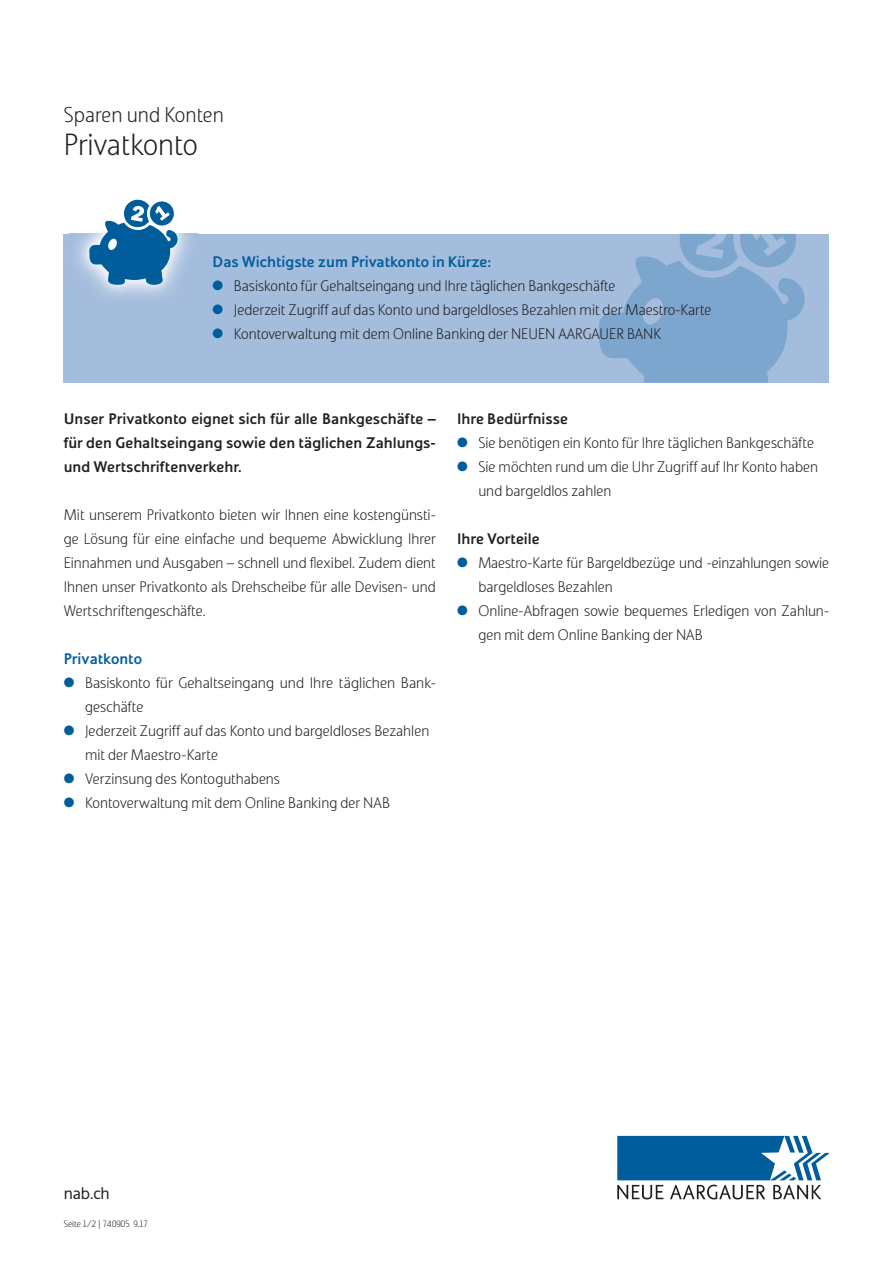
<style>
.page{position:relative;width:893px;height:1263px;background:#fff}
.page>*{position:absolute;margin:0;border:0;box-sizing:border-box;transform-origin:0 0}
.t1{font:300 30px "Solo Sans";color:#231f20}
.t2{font:300 21px "Solo Sans";color:#231f20}
.t3{font:16.5px "Solo Sans";color:#231f20}
.t4{font:300 15px/24px "Solo Sans";color:#231f20}
.t5{font:700 15px/24px "Solo Sans";color:#231f20;text-align:justify}
.t6{font:700 15px "Solo Sans";color:#005d9c}
.t7{font:300 9px "Solo Sans";color:#231f20}
.s1{color:#005d9c}
</style>
<div class="page">
<svg style="left:617px;top:1136px;width:213px;height:63px"></svg>
<div style="left:64px;top:234px;width:765px;height:149px;background:#a4bddc"></div>
<img style="left:69px;top:233px;width:128px;height:64px">
<svg style="left:89px;top:199px;width:89px;height:86px"></svg>
<svg style="left:599px;top:234px;width:206px;height:149px"></svg>
<h2 class="t2" style="left:64px;top:103px;width:162px">Sparen und Konten</h2>
<h1 class="t1" style="left:64px;top:128px;width:136px">Privatkonto</h1>
<p class="t6" style="left:213px;top:252px;width:280px">Das Wichtigste zum Privatkonto in Kürze:</p>
<p class="t4" style="left:213px;top:273px;width:404px"><span class="s1">●</span> Basiskonto für Gehaltseingang und Ihre täglichen Bankgeschäfte</p>
<p class="t4" style="left:213px;top:297px;width:500px"><span class="s1">●</span> Jederzeit Zugriff auf das Konto und bargeldloses Bezahlen mit der Maestro-Karte</p>
<p class="t4" style="left:213px;top:321px;width:450px"><span class="s1">●</span> Kontoverwaltung mit dem Online Banking der NEUEN AARGAUER BANK</p>
<p class="t5" style="left:64px;top:407px;width:374px">Unser Privatkonto eignet sich für alle Bankgeschäfte – für den Gehaltseingang sowie den täglichen Zahlungs&shy;und Wertschriftenverkehr.</p>
<p class="t4" style="left:64px;top:503px;width:374px;text-align:justify">Mit unserem Privatkonto bieten wir Ihnen eine kostengünsti&shy;ge Lösung für eine einfache und bequeme Abwicklung Ihrer Einnahmen und Ausgaben – schnell und flexibel. Zudem dient Ihnen unser Privatkonto als Drehscheibe für alle Devisen- und Wertschriftengeschäfte.</p>
<p class="t6" style="left:64px;top:650px;width:80px">Privatkonto</p>
<p class="t4" style="left:85px;top:671px;width:352px;text-indent:-21px"><span class="s1">●</span> Basiskonto für Gehaltseingang und Ihre täglichen Bank&shy;geschäfte</p>
<p class="t4" style="left:85px;top:719px;width:346px;text-indent:-21px"><span class="s1">●</span> Jederzeit Zugriff auf das Konto und bargeldloses Bezahlen mit der Maestro-Karte</p>
<p class="t4" style="left:64px;top:767px;width:218px"><span class="s1">●</span> Verzinsung des Kontoguthabens</p>
<p class="t4" style="left:64px;top:791px;width:328px"><span class="s1">●</span> Kontoverwaltung mit dem Online Banking der NAB</p>
<p class="t5" style="left:457px;top:407px;width:112px">Ihre Bedürfnisse</p>
<p class="t4" style="left:457px;top:431px;width:358px"><span class="s1">●</span> Sie benötigen ein Konto für Ihre täglichen Bankgeschäfte</p>
<p class="t4" style="left:478px;top:455px;width:341px;text-indent:-21px"><span class="s1">●</span> Sie möchten rund um die Uhr Zugriff auf Ihr Konto haben und bargeldlos zahlen</p>
<p class="t5" style="left:457px;top:527px;width:84px">Ihre Vorteile</p>
<p class="t4" style="left:478px;top:551px;width:352px;text-indent:-21px"><span class="s1">●</span> Maestro-Karte für Bargeldbezüge und -einzahlungen sowie bargeldloses Bezahlen</p>
<p class="t4" style="left:478px;top:599px;width:352px;text-indent:-21px"><span class="s1">●</span> Online-Abfragen sowie bequemes Erledigen von Zahlun&shy;gen mit dem Online Banking der NAB</p>
<p class="t3" style="left:64px;top:1184px;width:48px">nab.ch</p>
<p class="t7" style="left:64px;top:1219px;width:85px">Seite 1/2 | 740905 9.17</p>
</div>
